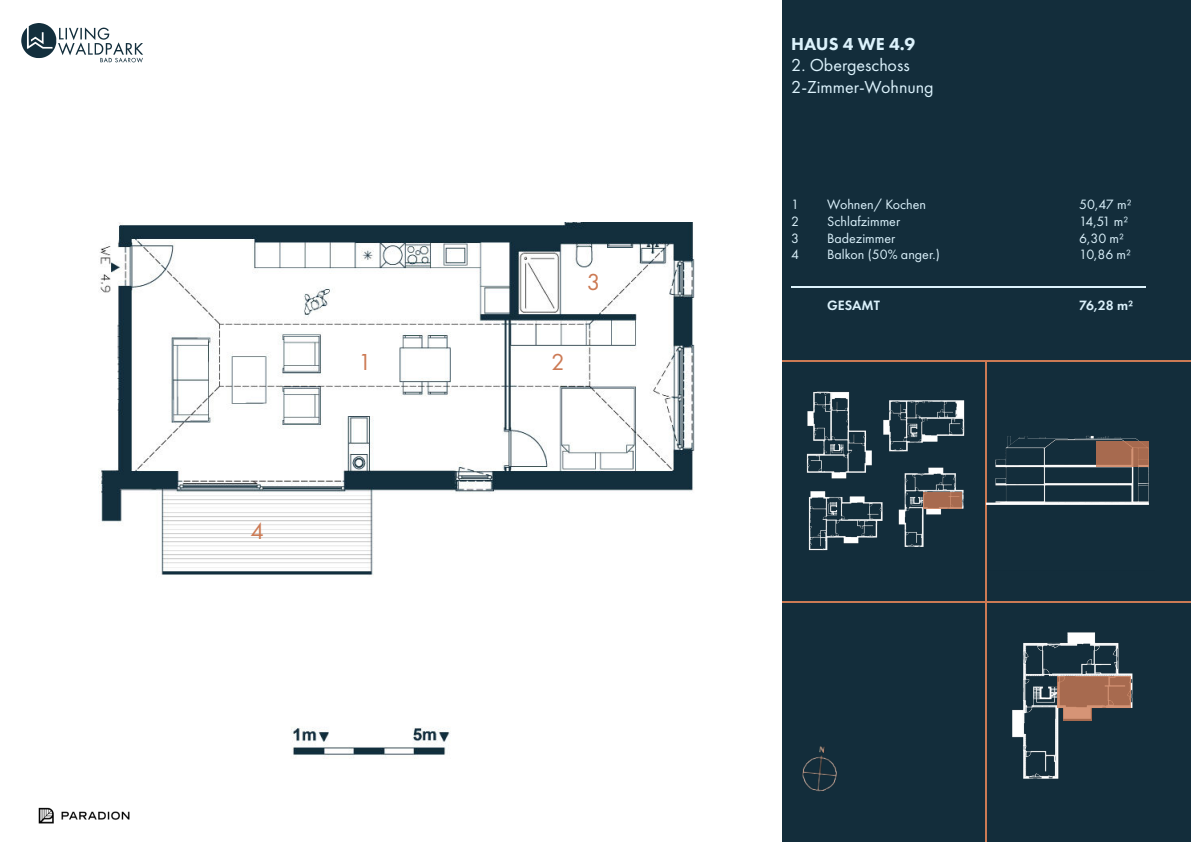
<style>
.page{position:relative;width:1191px;height:842px;background:#fff}
.page>*{position:absolute;margin:0;border:0;box-sizing:border-box;transform-origin:0 0}
.t1{font:24px "Futura PT";color:#cc7a54}
.t2{font:18px/21.6px "Futura PT";color:#dcf2fc}
.t3{font:800 18px "Futura PT";color:#dcf2fc}
.t4{font:14px "Futura PT";color:#dcf2fc}
.t5{font:600 14px "Futura PT";color:#dcf2fc}
</style>
<div class="page">
<div style="left:782px;top:0;width:409px;height:842px;background:#132d3b"></div>
<hr style="left:782px;top:602px;width:409px;height:1px;background:#cc7a54">
<hr style="left:985px;top:361px;width:1px;height:481px;background:#cc7a54">
<img style="left:38px;top:807px;width:92px;height:17px">
<img style="left:802px;top:746px;width:35px;height:46px">
<hr style="left:782px;top:361px;width:408px;height:1px;background:#cc7a54">
<svg style="left:21px;top:23px;width:122px;height:40px"></svg>
<img style="left:98px;top:222px;width:597px;height:537px">
<img style="left:1012px;top:632px;width:121px;height:147px">
<img style="left:806px;top:391px;width:159px;height:160px">
<svg style="left:1057px;top:676px;width:74px;height:32px;background:#ad7054"></svg>
<svg style="left:922px;top:492px;width:39px;height:17px"></svg>
<hr style="left:791px;top:286px;width:354px;height:1px;background:#dcf2fc">
<div style="left:1063px;top:708px;width:29px;height:12px;background:#d69476"></div>
<img style="left:986px;top:374px;width:163px;height:197px">
<svg style="left:1096px;top:441px;width:52px;height:25px"></svg>
<h1 class="t1" style="left:250px;top:521px;width:15px">4</h1>
<h1 class="t1" style="left:358px;top:352px;width:15px">1</h1>
<h1 class="t1" style="left:551px;top:352px;width:15px">2</h1>
<h1 class="t1" style="left:587px;top:272px;width:15px">3</h1>
<p class="t3" style="left:791px;top:33px;width:126px">HAUS 4 WE 4.9</p>
<p class="t2" style="left:791px;top:56px;width:144px">2. Obergeschoss<br>2-Zimmer-Wohnung</p>
<p class="t4" style="left:791px;top:198px;width:9px">1</p>
<p class="t4" style="left:827px;top:198px;width:100px">Wohnen/ Kochen</p>
<p class="t4" style="left:1079px;top:198px;width:54px">50,47 m²</p>
<p class="t4" style="left:791px;top:215px;width:9px">2</p>
<p class="t4" style="left:827px;top:215px;width:75px">Schlafzimmer</p>
<p class="t4" style="left:1079px;top:215px;width:51px">14,51 m²</p>
<p class="t4" style="left:791px;top:232px;width:9px">3</p>
<p class="t4" style="left:827px;top:232px;width:70px">Badezimmer</p>
<p class="t4" style="left:1079px;top:232px;width:46px">6,30 m²</p>
<p class="t4" style="left:791px;top:249px;width:9px">4</p>
<p class="t4" style="left:827px;top:249px;width:114px">Balkon (50% anger.)</p>
<p class="t4" style="left:1079px;top:249px;width:53px">10,86 m²</p>
<p class="t5" style="left:827px;top:300px;width:54px">GESAMT</p>
<p class="t5" style="left:1079px;top:300px;width:56px">76,28 m²</p>
</div>
